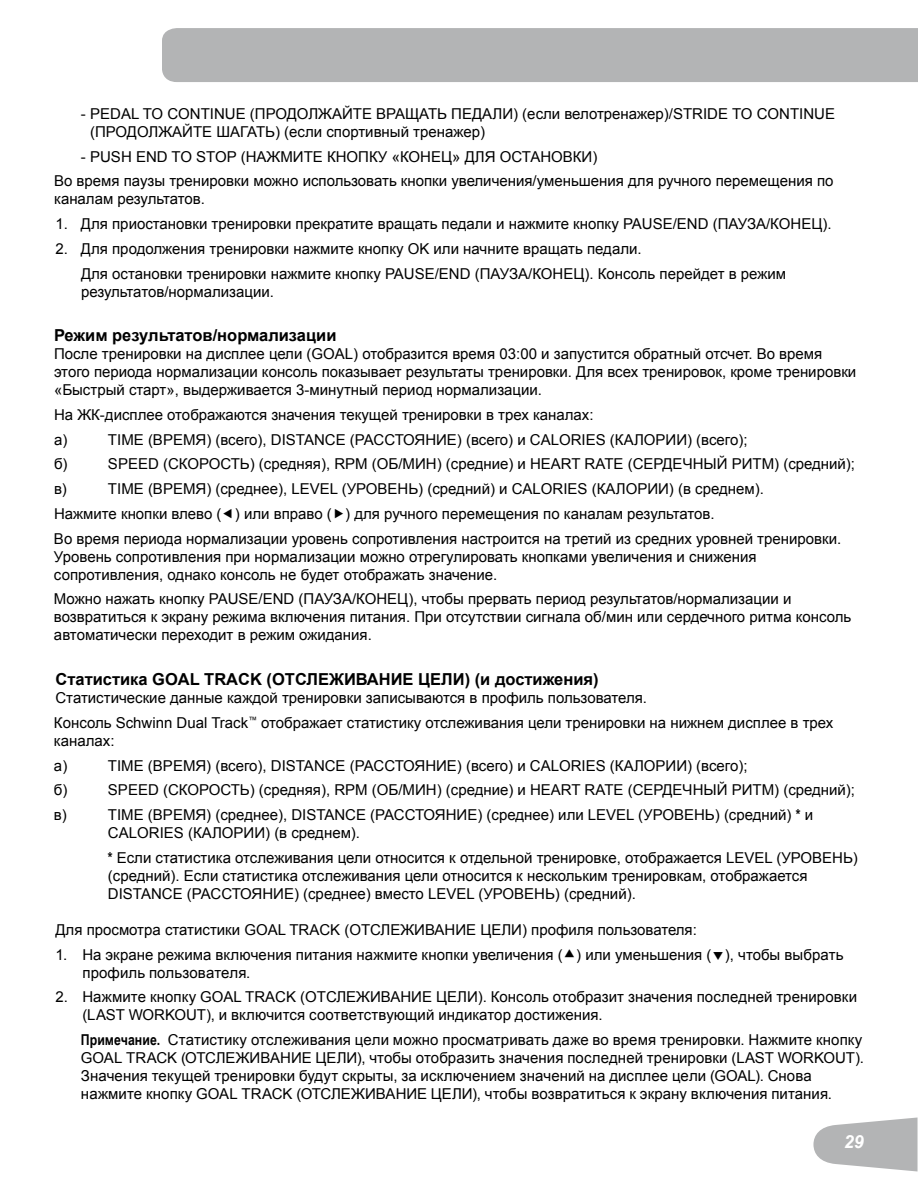
<style>
.page{position:relative;width:918px;height:1188px;background:#fff}
.page>*{position:absolute;margin:0;border:0;box-sizing:border-box;transform-origin:0 0}
.t1{font:italic 700 18px "Arial";color:#fff}
.t2{font:700 16.5px "Arial";color:#000}
.t3{font:15px/18px "Arial";color:#000}
.s1{font-family:"Arial Narrow";font-weight:700}
</style>
<div class="page">
<div style="left:162px;top:28px;width:756px;height:54px;background:#b3b4b5"></div>
<svg style="left:813px;top:1118px;width:105px;height:54px"></svg>
<p class="t3" style="left:90px;top:105px;width:746px;text-indent:-9px">- PEDAL TO CONTINUE (ПРОДОЛЖАЙТЕ ВРАЩАТЬ ПЕДАЛИ) (если велотренажер)/STRIDE TO CONTINUE (ПРОДОЛЖАЙТЕ ШАГАТЬ) (если спортивный тренажер)</p>
<p class="t3" style="left:54px;top:144px;width:781px;line-height:24.8px;text-indent:27px">- PUSH END TO STOP (НАЖМИТЕ КНОПКУ «КОНЕЦ» ДЛЯ ОСТАНОВКИ)<br>Во время паузы тренировки можно использовать кнопки увеличения/уменьшения для ручного перемещения по</p>
<p class="t3" style="left:54px;top:190px;width:152px">каналам результатов.</p>
<p class="t3" style="left:55px;top:215px;width:778px">1. Для приостановки тренировки прекратите вращать педали и нажмите кнопку PAUSE/END (ПАУЗА/КОНЕЦ).</p>
<p class="t3" style="left:81px;top:236px;width:707px;line-height:24.8px;text-indent:-26px">2. Для продолжения тренировки нажмите кнопку OK или начните вращать педали.<br>Для остановки тренировки нажмите кнопку PAUSE/END (ПАУЗА/КОНЕЦ). Консоль перейдет в режим</p>
<p class="t3" style="left:81px;top:283px;width:195px">результатов/нормализации.</p>
<p class="t2" style="left:54px;top:324px;width:284px">Режим результатов/нормализации</p>
<p class="t3" style="left:54px;top:345px;width:804px">После тренировки на дисплее цели (GOAL) отобразится время 03:00 и запустится обратный отсчет. Во время этого периода нормализации консоль показывает результаты тренировки. Для всех тренировок, кроме тренировки «Быстрый старт», выдерживается 3-минутный период нормализации.</p>
<p class="t3" style="left:54px;top:402px;width:541px;line-height:24.8px">На ЖК-дисплее отображаются значения текущей тренировки в трех каналах: а)</p>
<p class="t3" style="left:108px;top:431px;width:641px">TIME (ВРЕМЯ) (всего), DISTANCE (РАССТОЯНИЕ) (всего) и CALORIES (КАЛОРИИ) (всего);</p>
<p class="t3" style="left:54px;top:455px;width:15px">б)</p>
<p class="t3" style="left:108px;top:455px;width:749px">SPEED (СКОРОСТЬ) (средняя), RPM (ОБ/МИН) (средние) и HEART RATE (СЕРДЕЧНЫЙ РИТМ) (средний);</p>
<p class="t3" style="left:54px;top:480px;width:14px">в)</p>
<p class="t3" style="left:54px;top:477px;width:789px;line-height:24.8px;text-indent:54px">TIME (ВРЕМЯ) (среднее), LEVEL (УРОВЕНЬ) (средний) и CALORIES (КАЛОРИИ) (в среднем).<br>Нажмите кнопки влево ( ) или вправо ( ) для ручного перемещения по каналам результатов.<br>Во время периода нормализации уровень сопротивления настроится на третий из средних уровней тренировки.</p>
<p class="t3" style="left:54px;top:548px;width:704px">Уровень сопротивления при нормализации можно отрегулировать кнопками увеличения и снижения сопротивления, однако консоль не будет отображать значение.</p>
<p class="t3" style="left:54px;top:590px;width:799px">Можно нажать кнопку PAUSE/END (ПАУЗА/КОНЕЦ), чтобы прервать период результатов/нормализации и возвратиться к экрану режима включения питания. При отсутствии сигнала об/мин или сердечного ритма консоль автоматически переходит в режим ожидания.</p>
<p class="t2" style="left:55px;top:668px;width:545px">Статистика GOAL TRACK (ОТСЛЕЖИВАНИЕ ЦЕЛИ) (и достижения)</p>
<p class="t3" style="left:54px;top:686px;width:781px;line-height:24.8px">Статистические данные каждой тренировки записываются в профиль пользователя.<br>Консоль Schwinn Dual Track<sup>™</sup> отображает статистику отслеживания цели тренировки на нижнем дисплее в трех</p>
<p class="t3" style="left:54px;top:728px;width:62px;line-height:24.8px">каналах: а)</p>
<p class="t3" style="left:108px;top:756px;width:641px">TIME (ВРЕМЯ) (всего), DISTANCE (РАССТОЯНИЕ) (всего) и CALORIES (КАЛОРИИ) (всего);</p>
<p class="t3" style="left:54px;top:781px;width:15px">б)</p>
<p class="t3" style="left:108px;top:781px;width:749px">SPEED (СКОРОСТЬ) (средняя), RPM (ОБ/МИН) (средние) и HEART RATE (СЕРДЕЧНЫЙ РИТМ) (средний);</p>
<p class="t3" style="left:54px;top:806px;width:14px">в)</p>
<p class="t3" style="left:108px;top:806px;width:707px">TIME (ВРЕМЯ) (среднее), DISTANCE (РАССТОЯНИЕ) (среднее) или LEVEL (УРОВЕНЬ) (средний) <span class="s1">*</span> и<br>CALORIES (КАЛОРИИ) (в среднем).</p>
<p class="t3" style="left:108px;top:849px;width:751px"><span class="s1">*</span> Если статистика отслеживания цели относится к отдельной тренировке, отображается LEVEL (УРОВЕНЬ) (средний). Если статистика отслеживания цели относится к нескольким тренировкам, отображается<br>DISTANCE (РАССТОЯНИЕ) (среднее) вместо LEVEL (УРОВЕНЬ) (средний).</p>
<p class="t3" style="left:55px;top:921px;width:643px">Для просмотра статистики GOAL TRACK (ОТСЛЕЖИВАНИЕ ЦЕЛИ) профиля пользователя:</p>
<p class="t3" style="left:82px;top:945px;width:763px;text-indent:-27px">1. На экране режима включения питания нажмите кнопки увеличения ( ) или уменьшения ( ), чтобы выбрать профиль пользователя.</p>
<p class="t3" style="left:82px;top:988px;width:776px;text-indent:-27px">2. Нажмите кнопку GOAL TRACK (ОТСЛЕЖИВАНИЕ ЦЕЛИ). Консоль отобразит значения последней тренировки (LAST WORKOUT), и включится соответствующий индикатор достижения.</p>
<p class="t3" style="left:81px;top:1031px;width:785px"><span class="s1">Примечание.</span> Статистику отслеживания цели можно просматривать даже во время тренировки. Нажмите кнопку GOAL TRACK (ОТСЛЕЖИВАНИЕ ЦЕЛИ), чтобы отобразить значения последней тренировки (LAST WORKOUT).<br>Значения текущей тренировки будут скрыты, за исключением значений на дисплее цели (GOAL). Снова нажмите кнопку GOAL TRACK (ОТСЛЕЖИВАНИЕ ЦЕЛИ), чтобы возвратиться к экрану включения питания.</p>
<p class="t1" style="left:844px;top:1131px;width:22px">29</p>
</div>
